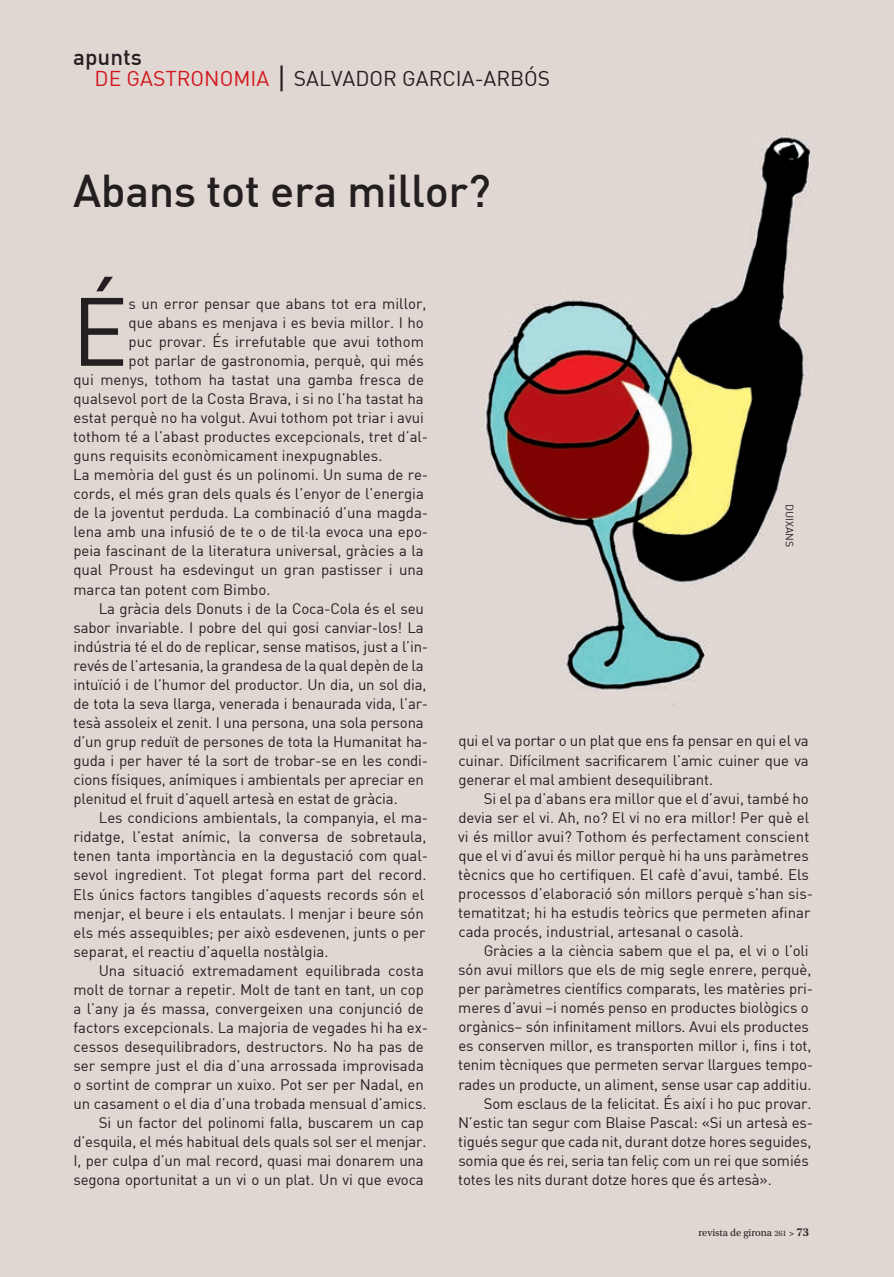
<style>
.page{position:relative;width:894px;height:1277px;background:#fff}
.page>*{position:absolute;margin:0;border:0;box-sizing:border-box;transform-origin:0 0}
.t1{font:95.25px "DIN";color:#231f20}
.t2{font:500 45px "DIN";letter-spacing:-.01em;color:#231f20}
.t3{font:500 22.5px "DIN";color:#231f20}
.t4{font:21px "DIN";color:#231f20}
.t5{font:15px/19px "DIN";color:#231f20;text-align:justify}
.t6{font:10.5px "Utopia Std";color:#231f20}
.t7{font:10.5px "DIN";color:#231f20}
.s1{color:#d2161e}
.s2{font-size:30px}
.s3{font-size:8.25px}
.s4{font-weight:600;font-size:9px}
.s5{font-weight:600;font-size:12px}
</style>
<div class="page">
<hr style="left:0;top:0;width:1px;height:1276px;background:#e1d7d2">
<div style="left:1px;top:0;width:893px;height:1276px;background:#e1d7d2"></div>
<img style="left:482px;top:130px;width:329px;height:576px">
<h3 class="t3" style="left:73px;top:42px;width:70px">apunts</h3>
<h3 class="t4" style="left:95px;top:65px;width:457px"><span class="s1">DE GASTRONOMIA</span> <span class="s2">|</span> SALVADOR GARCIA·ARBÓS</h3>
<h2 class="t2" style="left:73px;top:162px;width:419px">Abans tot era millor?</h2>
<h1 class="t1" style="left:71px;top:272px;width:59px">É</h1>
<p class="t5" style="left:128px;top:293px;width:299px">s un error pensar que abans tot era millor,</p>
<p class="t5" style="left:129px;top:312px;width:297px">que abans es menjava i es bevia millor. I ho</p>
<p class="t5" style="left:128px;top:331px;width:297px">puc provar. És irrefutable que avui tothom</p>
<p class="t5" style="left:128px;top:350px;width:297px">pot parlar de gastronomia, perquè, qui més</p>
<p class="t5" style="left:73px;top:369px;width:352px">qui menys, tothom ha tastat una gamba fresca de</p>
<p class="t5" style="left:73px;top:388px;width:352px">qualsevol port de la Costa Brava, i si no l’ha tastat ha</p>
<p class="t5" style="left:73px;top:408px;width:352px">estat perquè no ha volgut. Avui tothom pot triar i avui</p>
<p class="t5" style="left:73px;top:427px;width:356px">tothom té a l’abast productes excepcionals, tret d’al·</p>
<p class="t5" style="left:73px;top:446px;width:310px">guns requisits econòmicament inexpugnables.</p>
<p class="t5" style="left:73px;top:465px;width:357px">La memòria del gust és un polinomi. Un suma de re·</p>
<p class="t5" style="left:73px;top:484px;width:352px">cords, el més gran dels quals és l’enyor de l’energia</p>
<p class="t5" style="left:73px;top:503px;width:356px">de la joventut perduda. La combinació d’una magda·</p>
<p class="t5" style="left:73px;top:522px;width:356px">lena amb una infusió de te o de til·la evoca una epo·</p>
<p class="t5" style="left:73px;top:541px;width:352px">peia fascinant de la literatura universal, gràcies a la</p>
<p class="t5" style="left:73px;top:560px;width:352px">qual Proust ha esdevingut un gran pastisser i una</p>
<p class="t5" style="left:73px;top:579px;width:198px">marca tan potent com Bimbo.</p>
<p class="t5" style="left:99px;top:598px;width:327px">La gràcia dels Donuts i de la Coca·Cola és el seu</p>
<p class="t5" style="left:73px;top:617px;width:352px">sabor invariable. I pobre del qui gosi canviar·los! La</p>
<p class="t5" style="left:73px;top:636px;width:356px">indústria té el do de replicar, sense matisos, just a l’in·</p>
<p class="t5" style="left:73px;top:655px;width:352px">revés de l’artesania, la grandesa de la qual depèn de la</p>
<p class="t5" style="left:73px;top:674px;width:354px">intuïció i de l’humor del productor. Un dia, un sol dia,</p>
<p class="t5" style="left:73px;top:693px;width:356px">de tota la seva llarga, venerada i benaurada vida, l’ar·</p>
<p class="t5" style="left:73px;top:712px;width:352px">tesà assoleix el zenit. I una persona, una sola persona</p>
<p class="t5" style="left:73px;top:731px;width:356px">d’un grup reduït de persones de tota la Humanitat ha·</p>
<p class="t5" style="left:73px;top:750px;width:356px">guda i per haver té la sort de trobar·se en les condi·</p>
<p class="t5" style="left:73px;top:769px;width:352px">cions físiques, anímiques i ambientals per apreciar en</p>
<p class="t5" style="left:73px;top:789px;width:326px">plenitud el fruit d’aquell artesà en estat de gràcia.</p>
<p class="t5" style="left:99px;top:808px;width:331px">Les condicions ambientals, la companyia, el ma·</p>
<p class="t5" style="left:73px;top:827px;width:354px">ridatge, l’estat anímic, la conversa de sobretaula,</p>
<p class="t5" style="left:73px;top:846px;width:356px">tenen tanta importància en la degustació com qual·</p>
<p class="t5" style="left:73px;top:865px;width:355px">sevol ingredient. Tot plegat forma part del record.</p>
<p class="t5" style="left:73px;top:884px;width:353px">Els únics factors tangibles d’aquests records són el</p>
<p class="t5" style="left:73px;top:903px;width:352px">menjar, el beure i els entaulats. I menjar i beure són</p>
<p class="t5" style="left:73px;top:922px;width:353px">els més assequibles; per això esdevenen, junts o per</p>
<p class="t5" style="left:73px;top:941px;width:257px">separat, el reactiu d’aquella nostàlgia.</p>
<p class="t5" style="left:99px;top:960px;width:327px">Una situació extremadament equilibrada costa</p>
<p class="t5" style="left:73px;top:979px;width:352px">molt de tornar a repetir. Molt de tant en tant, un cop</p>
<p class="t5" style="left:73px;top:998px;width:352px">a l’any ja és massa, convergeixen una conjunció de</p>
<p class="t5" style="left:73px;top:1017px;width:356px">factors excepcionals. La majoria de vegades hi ha ex·</p>
<p class="t5" style="left:73px;top:1036px;width:352px">cessos desequilibradors, destructors. No ha pas de</p>
<p class="t5" style="left:73px;top:1055px;width:352px">ser sempre just el dia d’una arrossada improvisada</p>
<p class="t5" style="left:73px;top:1074px;width:352px">o sortint de comprar un xuixo. Pot ser per Nadal, en</p>
<p class="t5" style="left:73px;top:1093px;width:354px">un casament o el dia d’una trobada mensual d’amics.</p>
<p class="t5" style="left:99px;top:1112px;width:327px">Si un factor del polinomi falla, buscarem un cap</p>
<p class="t5" style="left:73px;top:1131px;width:354px">d’esquila, el més habitual dels quals sol ser el menjar.</p>
<p class="t5" style="left:73px;top:1150px;width:352px">I, per culpa d’un mal record, quasi mai donarem una</p>
<p class="t5" style="left:73px;top:1170px;width:352px">segona oportunitat a un vi o un plat. Un vi que evoca</p>
<p class="t7" style="left:796px;top:504px;width:45px;rotate:90deg">DUIXANS</p>
<p class="t5" style="left:458px;top:731px;width:352px">qui el va portar o un plat que ens fa pensar en qui el va cuinar. Difícilment sacrificarem l’amic cuiner que va generar el mal ambient desequilibrant.</p>
<p class="t5" style="left:458px;top:788px;width:356px;text-align:left;text-indent:25px">Si el pa d’abans era millor que el d’avui, també ho devia ser el vi. Ah, no? El vi no era millor! Per què el vi és millor avui? Tothom és perfectament conscient que el vi d’avui és millor perquè hi ha uns paràmetres tècnics que ho certifiquen. El cafè d’avui, també. Els processos d’elaboració són millors perquè s’han sis· tematitzat; hi ha estudis teòrics que permeten afinar cada procés, industrial, artesanal o casolà.</p>
<p class="t5" style="left:484px;top:940px;width:326px">Gràcies a la ciència sabem que el pa, el vi o l’oli</p>
<p class="t5" style="left:458px;top:959px;width:354px">són avui millors que els de mig segle enrere, perquè,</p>
<p class="t5" style="left:458px;top:978px;width:356px">per paràmetres científics comparats, les matèries pri·</p>
<p class="t5" style="left:458px;top:997px;width:352px">meres d’avui –i només penso en productes biològics o</p>
<p class="t5" style="left:458px;top:1017px;width:352px">orgànics– són infinitament millors. Avui els productes</p>
<p class="t5" style="left:458px;top:1036px;width:354px">es conserven millor, es transporten millor i, fins i tot,</p>
<p class="t5" style="left:458px;top:1055px;width:356px">tenim tècniques que permeten servar llargues tempo·</p>
<p class="t5" style="left:458px;top:1074px;width:354px">rades un producte, un aliment, sense usar cap additiu.</p>
<p class="t5" style="left:484px;top:1093px;width:329px">Som esclaus de la felicitat. És així i ho puc provar.</p>
<p class="t5" style="left:458px;top:1112px;width:357px">N’estic tan segur com Blaise Pascal: «Si un artesà es·</p>
<p class="t5" style="left:458px;top:1131px;width:355px">tigués segur que cada nit, durant dotze hores seguides,</p>
<p class="t5" style="left:458px;top:1150px;width:352px">somia que és rei, seria tan feliç com un rei que somiés</p>
<p class="t5" style="left:458px;top:1169px;width:315px">totes les nits durant dotze hores que és artesà».</p>
<p class="t6" style="left:698px;top:1227px;width:112px">revista de girona <span class="s3">261</span> <span class="s4">&gt;</span> <span class="s5">73</span></p>
</div>
